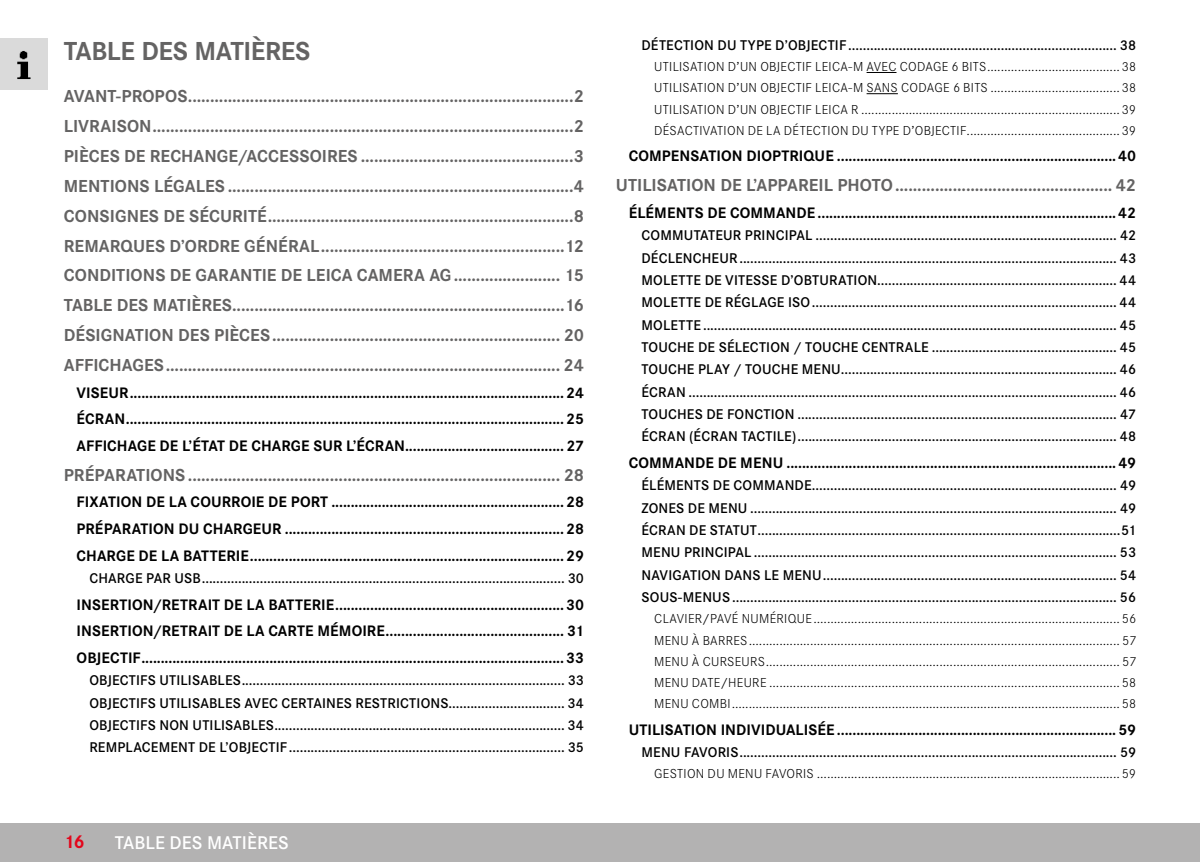
<style>
.page{position:relative;width:1200px;height:862px;background:#fff}
.page>*{position:absolute;margin:0;border:0;box-sizing:border-box;transform-origin:0 0}
.Heading____Chapter{font:700 27px "Corporate S";letter-spacing:-.015em;color:#646363}
.t1{font:600 19.12px "Corporate S";color:#fff}
.t2{font:700 19.12px "Corporate S";color:#e3051b}
.t3{font:700 18px "Corporate S";color:#646363}
.t4{font:700 15.75px "Corporate S";letter-spacing:.005em;color:#000}
.Heading____Heading_02_TOC{font:600 14.62px "Corporate S";letter-spacing:.01em;color:#000}
.t5{font:300 13.5px "Corporate S";letter-spacing:.02em;color:#000}
</style>
<div class="page">
<div style="left:0;top:823px;width:1199px;height:38px;background:#b3b2b2"></div>
<div style="left:0;top:38px;width:48px;height:51px;background:#dadada"></div>
<img style="left:17px;top:51px;width:14px;height:28px">
<hr style="left:866px;top:72px;width:30px;height:1px;background:#000">
<hr style="left:866px;top:93px;width:31px;height:1px;background:#000">
<p class="Heading____Chapter" style="left:64px;top:29px;width:248px">TABLE DES MATIÈRES</p>
<p class="t3" style="left:64px;top:82px;width:521px">AVANT-PROPOS.......................................................................................2</p>
<p class="t3" style="left:64px;top:112px;width:521px">LIVRAISON...............................................................................................2</p>
<p class="t3" style="left:64px;top:142px;width:521px">PIÈCES DE RECHANGE/ACCESSOIRES ................................................3</p>
<p class="t3" style="left:64px;top:171px;width:521px">MENTIONS LÉGALES ..............................................................................4</p>
<p class="t3" style="left:64px;top:201px;width:521px">CONSIGNES DE SÉCURITÉ.....................................................................8</p>
<p class="t3" style="left:64px;top:231px;width:521px">REMARQUES D’ORDRE GÉNÉRAL.......................................................12</p>
<p class="t3" style="left:64px;top:261px;width:521px">CONDITIONS DE GARANTIE DE LEICA CAMERA AG........................ 15</p>
<p class="t3" style="left:64px;top:291px;width:521px">TABLE DES MATIÈRES...........................................................................16</p>
<p class="t3" style="left:64px;top:321px;width:521px">DÉSIGNATION DES PIÈCES................................................................. 20</p>
<p class="t3" style="left:64px;top:350px;width:521px">AFFICHAGES......................................................................................... 24</p>
<p class="t4" style="left:77px;top:380px;width:508px">VISEUR................................................................................................................24</p>
<p class="t4" style="left:77px;top:406px;width:508px">ÉCRAN.................................................................................................................25</p>
<p class="t4" style="left:77px;top:433px;width:508px">AFFICHAGE DE L’ÉTAT DE CHARGE SUR L’ÉCRAN......................................... 27</p>
<p class="t3" style="left:64px;top:460px;width:521px">PRÉPARATIONS.................................................................................... 28</p>
<p class="t4" style="left:77px;top:489px;width:508px">FIXATION DE LA COURROIE DE PORT ............................................................28</p>
<p class="t4" style="left:77px;top:516px;width:508px">PRÉPARATION DU CHARGEUR ........................................................................28</p>
<p class="t4" style="left:77px;top:542px;width:508px">CHARGE DE LA BATTERIE.................................................................................29</p>
<p class="Heading____Heading_02_TOC" style="left:89px;top:567px;width:496px">CHARGE PAR USB.................................................................................................... 30</p>
<p class="t4" style="left:77px;top:591px;width:508px">INSERTION/RETRAIT DE LA BATTERIE...........................................................30</p>
<p class="t4" style="left:77px;top:618px;width:508px">INSERTION/RETRAIT DE LA CARTE MÉMOIRE.............................................. 31</p>
<p class="t4" style="left:77px;top:645px;width:508px">OBJECTIF.............................................................................................................33</p>
<p class="Heading____Heading_02_TOC" style="left:89px;top:669px;width:496px">OBJECTIFS UTILISABLES......................................................................................... 33</p>
<p class="Heading____Heading_02_TOC" style="left:89px;top:691px;width:496px">OBJECTIFS UTILISABLES AVEC CERTAINES RESTRICTIONS................................ 34</p>
<p class="Heading____Heading_02_TOC" style="left:89px;top:714px;width:496px">OBJECTIFS NON UTILISABLES................................................................................ 34</p>
<p class="Heading____Heading_02_TOC" style="left:89px;top:736px;width:496px">REMPLACEMENT DE L’OBJECTIF............................................................................ 35</p>
<h2 class="t2" style="left:64px;top:826px;width:22px">16</h2>
<h2 class="t1" style="left:115px;top:827px;width:175px">TABLE DES MATIÈRES</h2>
<p class="Heading____Heading_02_TOC" style="left:641px;top:34px;width:496px">DÉTECTION DU TYPE D’OBJECTIF .......................................................................... 38</p>
<p class="t5" style="left:654px;top:57px;width:483px">UTILISATION D’UN OBJECTIF LEICA-M AVEC CODAGE 6 BITS....................................... 38</p>
<p class="t5" style="left:654px;top:78px;width:483px">UTILISATION D’UN OBJECTIF LEICA-M SANS CODAGE 6 BITS ...................................... 38</p>
<p class="t5" style="left:654px;top:100px;width:483px">UTILISATION D’UN OBJECTIF LEICA R ............................................................................ 39</p>
<p class="t5" style="left:654px;top:121px;width:483px">DÉSACTIVATION DE LA DÉTECTION DU TYPE D’OBJECTIF............................................. 39</p>
<p class="t4" style="left:628px;top:144px;width:508px">COMPENSATION DIOPTRIQUE ........................................................................40</p>
<p class="t3" style="left:615px;top:171px;width:521px">UTILISATION DE L’APPAREIL PHOTO................................................. 42</p>
<p class="t4" style="left:628px;top:200px;width:508px">ÉLÉMENTS DE COMMANDE .............................................................................42</p>
<p class="Heading____Heading_02_TOC" style="left:641px;top:224px;width:496px">COMMUTATEUR PRINCIPAL ................................................................................... 42</p>
<p class="Heading____Heading_02_TOC" style="left:641px;top:247px;width:496px">DÉCLENCHEUR........................................................................................................ 43</p>
<p class="Heading____Heading_02_TOC" style="left:641px;top:269px;width:496px">MOLETTE DE VITESSE D’OBTURATION.................................................................. 44</p>
<p class="Heading____Heading_02_TOC" style="left:641px;top:291px;width:496px">MOLETTE DE RÉGLAGE ISO.................................................................................... 44</p>
<p class="Heading____Heading_02_TOC" style="left:641px;top:314px;width:496px">MOLETTE.................................................................................................................. 45</p>
<p class="Heading____Heading_02_TOC" style="left:641px;top:336px;width:496px">TOUCHE DE SÉLECTION / TOUCHE CENTRALE ................................................... 45</p>
<p class="Heading____Heading_02_TOC" style="left:641px;top:358px;width:496px">TOUCHE PLAY / TOUCHE MENU............................................................................ 46</p>
<p class="Heading____Heading_02_TOC" style="left:641px;top:381px;width:496px">ÉCRAN ...................................................................................................................... 46</p>
<p class="Heading____Heading_02_TOC" style="left:641px;top:403px;width:496px">TOUCHES DE FONCTION ........................................................................................ 47</p>
<p class="Heading____Heading_02_TOC" style="left:641px;top:425px;width:496px">ÉCRAN (ÉCRAN TACTILE)........................................................................................ 48</p>
<p class="t4" style="left:628px;top:450px;width:508px">COMMANDE DE MENU ..................................................................................... 49</p>
<p class="Heading____Heading_02_TOC" style="left:641px;top:474px;width:496px">ÉLÉMENTS DE COMMANDE.................................................................................... 49</p>
<p class="Heading____Heading_02_TOC" style="left:641px;top:496px;width:496px">ZONES DE MENU ..................................................................................................... 49</p>
<p class="Heading____Heading_02_TOC" style="left:641px;top:519px;width:496px">ÉCRAN DE STATUT....................................................................................................51</p>
<p class="Heading____Heading_02_TOC" style="left:641px;top:541px;width:496px">MENU PRINCIPAL .................................................................................................... 53</p>
<p class="Heading____Heading_02_TOC" style="left:641px;top:563px;width:496px">NAVIGATION DANS LE MENU................................................................................. 54</p>
<p class="Heading____Heading_02_TOC" style="left:641px;top:586px;width:496px">SOUS-MENUS.......................................................................................................... 56</p>
<p class="t5" style="left:654px;top:609px;width:483px">CLAVIER/PAVÉ NUMÉRIQUE.......................................................................................... 56</p>
<p class="t5" style="left:654px;top:630px;width:483px">MENU À BARRES............................................................................................................. 57</p>
<p class="t5" style="left:654px;top:651px;width:483px">MENU À CURSEURS........................................................................................................ 57</p>
<p class="t5" style="left:654px;top:672px;width:483px">MENU DATE/HEURE ....................................................................................................... 58</p>
<p class="t5" style="left:654px;top:693px;width:483px">MENU COMBI.................................................................................................................. 58</p>
<p class="t4" style="left:628px;top:716px;width:508px">UTILISATION INDIVIDUALISÉE ........................................................................ 59</p>
<p class="Heading____Heading_02_TOC" style="left:641px;top:741px;width:496px">MENU FAVORIS........................................................................................................ 59</p>
<p class="t5" style="left:654px;top:764px;width:483px">GESTION DU MENU FAVORIS ......................................................................................... 59</p>
</div>
